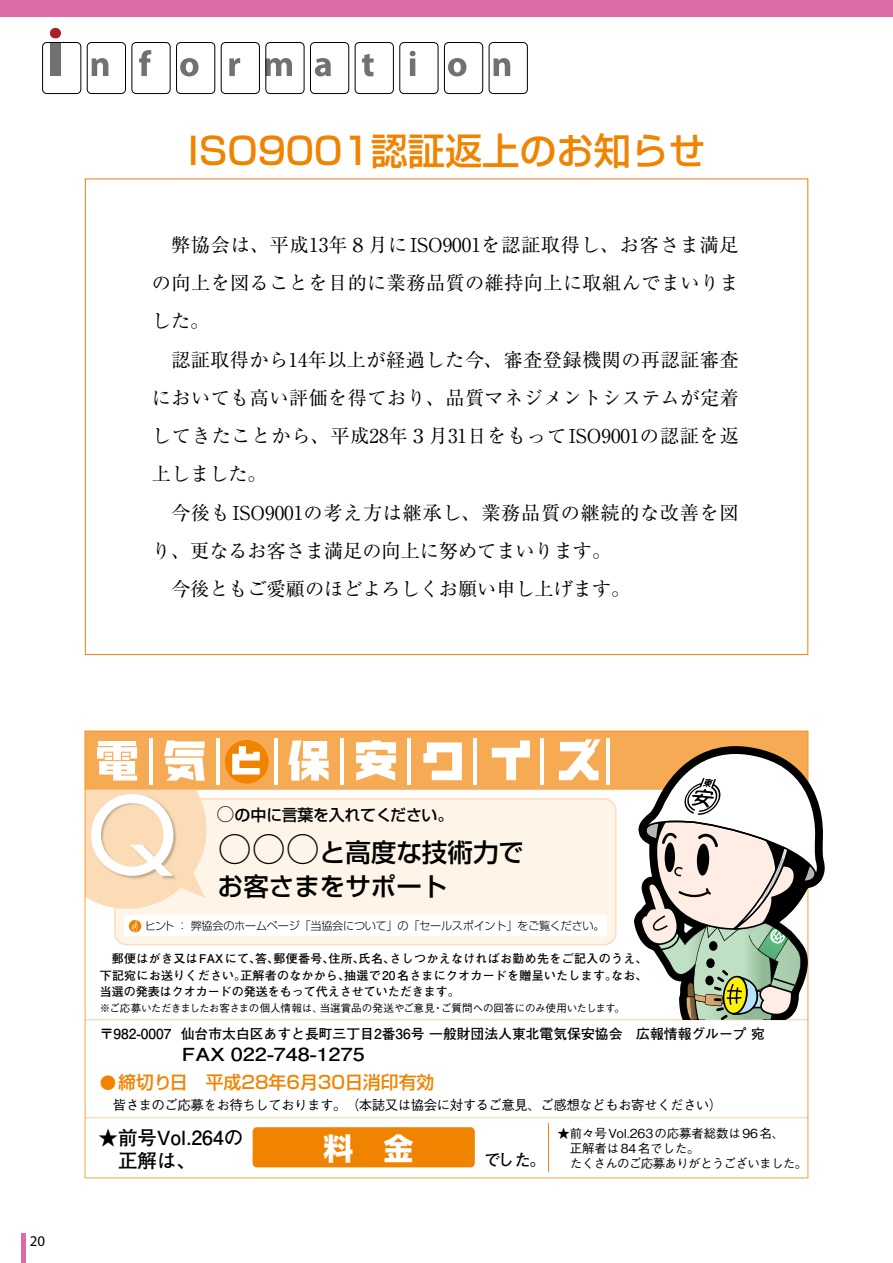
<style>
.page{position:relative;width:893px;height:1263px;background:#fff}
.page>*{position:absolute;margin:0;border:0;box-sizing:border-box;transform-origin:0 0}
.t1{font:103.95px "Futura LT";color:#fff}
.t2{font:500 37.2px "Shin Go Pro";color:#f08300}
.t3{font:30px "Shin Go Pro Bold 90 pv RKSJ H";color:#fff}
.t4{font:25.5px/34px "Shin Go Pro Medium 90 pv RKSJ H";color:#000}
.t5{font:19.5px/23.4px "Futo Go B101 Pro Bold 90 pv RKSJ H";color:#000}
.t6{font:19.2px/38.2px "Ryumin Pro";letter-spacing:.025em;color:#000;text-align:justify}
.t7{font:19.2px "Ryumin Pro";color:#000}
.t8{font:18px "Futo Go B101 Pro Bold 90 pv RKSJ H";color:#000;scale:1.2 1}
.t9{font:17.85px "Shin Go Pro Medium 90 pv RKSJ H";color:#f08300}
.t10{font:16.5px "Futo Go B101 Pro Bold 90 pv RKSJ H";color:#000}
.t11{font:15.9px "Shin Go Pro Medium 90 pv RKSJ H";letter-spacing:-.01em;color:#000}
.t12{font:14.85px "Myriad Pro";color:#000}
.t13{font:13.8px "Futo Go B101 Pro Bold 90 pv RKSJ H";color:#000}
.t14{font:13.5px "Gothic BBB Pro Medium 90 pv RKSJ H";letter-spacing:-.04em;color:#000}
.t15{font:12.45px/15px "Gothic BBB Pro Medium 90 pv RKSJ H";letter-spacing:-.01em;color:#000}
.t16{font:12.45px "Gothic BBB Pro Medium 90 pv RKSJ H";letter-spacing:-.05em;color:#000}
.t17{font:12px/16.2px "Futo Go B101 Pro Bold 90 pv RKSJ H";color:#000;text-align:justify}
.t18{font:11.1px "Shin Go Pro Light 90 pv RKSJ H";letter-spacing:-.025em;color:#000}
.t19{font:10.5px "Gothic BBB Pro Medium 90 pv RKSJ H";letter-spacing:-.015em;color:#000}
.s1{font-size:18px}
.s2{font-size:34.05px}
.s3{font-family:"Shin Go Pro Light 90 pv RKSJ H";font-size:16.5px}
</style>
<div class="page">
<div style="left:0;top:0;width:893px;height:17px;background:#dc6aa4"></div>
<div style="left:21px;top:1233px;width:5px;height:30px;background:#dc6aa4"></div>
<svg style="left:85px;top:1020px;width:723px;height:158px"></svg>
<hr style="left:548px;top:1124px;width:1px;height:48px;background:#f08300">
<svg style="left:818px;top:805px;width:7px;height:79px"></svg>
<svg style="left:85px;top:731px;width:733px;height:289px"></svg>
<div style="left:50px;top:28px;width:11px;height:10px;background:#a72126;border-radius:50%"></div>
<div style="left:50px;top:43px;width:11px;height:33px;background:#727171"></div>
<div style="left:42px;top:42px;width:39px;height:52px;border:1px solid #000;border-radius:4px"></div>
<svg style="left:92px;top:58px;width:16px;height:18px"></svg>
<div style="left:87px;top:42px;width:39px;height:52px;border:1px solid #000;border-radius:4px"></div>
<svg style="left:139px;top:50px;width:12px;height:26px"></svg>
<div style="left:132px;top:42px;width:38px;height:52px;border:1px solid #000;border-radius:4px"></div>
<svg style="left:180px;top:58px;width:19px;height:18px"></svg>
<div style="left:176px;top:42px;width:39px;height:52px;border:1px solid #000;border-radius:4px"></div>
<svg style="left:229px;top:58px;width:11px;height:18px"></svg>
<div style="left:221px;top:42px;width:39px;height:52px;border:1px solid #000;border-radius:4px"></div>
<svg style="left:265px;top:58px;width:27px;height:18px"></svg>
<div style="left:266px;top:42px;width:38px;height:52px;border:1px solid #000;border-radius:4px"></div>
<svg style="left:315px;top:58px;width:16px;height:18px"></svg>
<div style="left:310px;top:42px;width:39px;height:52px;border:1px solid #000;border-radius:4px"></div>
<svg style="left:362px;top:54px;width:12px;height:22px"></svg>
<div style="left:355px;top:42px;width:39px;height:52px;border:1px solid #000;border-radius:4px"></div>
<svg style="left:410px;top:51px;width:5px;height:25px"></svg>
<div style="left:400px;top:42px;width:38px;height:52px;border:1px solid #000;border-radius:4px"></div>
<svg style="left:448px;top:58px;width:18px;height:18px"></svg>
<div style="left:444px;top:42px;width:39px;height:52px;border:1px solid #000;border-radius:4px"></div>
<svg style="left:493px;top:58px;width:17px;height:18px"></svg>
<div style="left:489px;top:42px;width:39px;height:52px;border:1px solid #000;border-radius:4px"></div>
<h2 class="t2" style="left:187px;top:120px;width:520px">ISO9001認証返上のお知らせ</h2>
<p class="t6" style="left:152px;top:224px;width:588px;text-indent:19px">弊協会は、平成13年８月にISO9001を認証取得し、お客さま満足の向上を図ることを目的に業務品質の維持向上に取組んでまいりました。</p>
<p class="t6" style="left:152px;top:339px;width:588px;text-indent:19px">認証取得から14年以上が経過した今、審査登録機関の再認証審査においても高い評価を得ており、品質マネジメントシステムが定着してきたことから、平成28年３月31日をもってISO9001の認証を返上しました。</p>
<p class="t6" style="left:171px;top:492px;width:569px">今後もISO9001の考え方は継承し、業務品質の継続的な改善を図</p>
<p class="t7" style="left:152px;top:536px;width:461px">り、更なるお客さま満足の向上に努めてまいります。</p>
<p class="t7" style="left:171px;top:574px;width:461px">今後ともご愛顧のほどよろしくお願い申し上げます。</p>
<p class="t12" style="left:30px;top:1231px;width:17px">20</p>
<h1 class="t1" style="left:89px;top:768px;width:88px">Q</h1>
<p class="t11" style="left:216px;top:802px;width:238px"><span class="s1">○</span>の中に言葉を入れてください。</p>
<h3 class="t4" style="left:218px;top:832px;width:308px"><span class="s2">○○○</span>と高度な技術力でお客さまをサポート</h3>
<p class="t18" style="left:145px;top:917px;width:461px">ヒント：弊協会のホームページ「当協会について」の「セールスポイント」をご覧ください。</p>
<p class="t17" style="left:100px;top:949px;width:549px;text-indent:12px">郵便はがき又はFAXにて、答、郵便番号、住所、氏名、さしつかえなければお勤め先をご記入のうえ、下記宛にお送りください。正解者のなかから、抽選で20名さまにクオカードを贈呈いたします。なお、当選の発表はクオカードの発送をもって代えさせていただきます。</p>
<p class="t19" style="left:100px;top:999px;width:527px">※ご応募いただきましたお客さまの個人情報は、当選賞品の発送やご意見・ご質問への回答にのみ使用いたします。</p>
<p class="t13" style="left:100px;top:1022px;width:667px">〒982-0007 仙台市太白区あすと長町三丁目2番36号 一般財団法人東北電気保安協会　広報情報グループ 宛</p>
<p class="t8" style="left:182px;top:1040px;width:154px">FAX 022-748-1275</p>
<p class="t9" style="left:100px;top:1067px;width:336px"><span class="s3">●</span>締切り日　平成28年6月30日消印有効</p>
<p class="t14" style="left:100px;top:1094px;width:624px">　皆さまのご応募をお待ちしております。（本誌又は協会に対するご意見、ご感想などもお寄せください）</p>
<p class="t5" style="left:99px;top:1123px;width:146px">★前号Vol.264の　正解は、</p>
<h3 class="t3" style="left:323px;top:1124px;width:91px">料　金</h3>
<p class="t10" style="left:484px;top:1146px;width:63px">でした。</p>
<p class="t15" style="left:558px;top:1124px;width:228px">★前々号Vol.263の応募者総数は96名、　正解者は84名でした。</p>
<p class="t16" style="left:570px;top:1153px;width:239px">たくさんのご応募ありがとうございました。</p>
</div>
